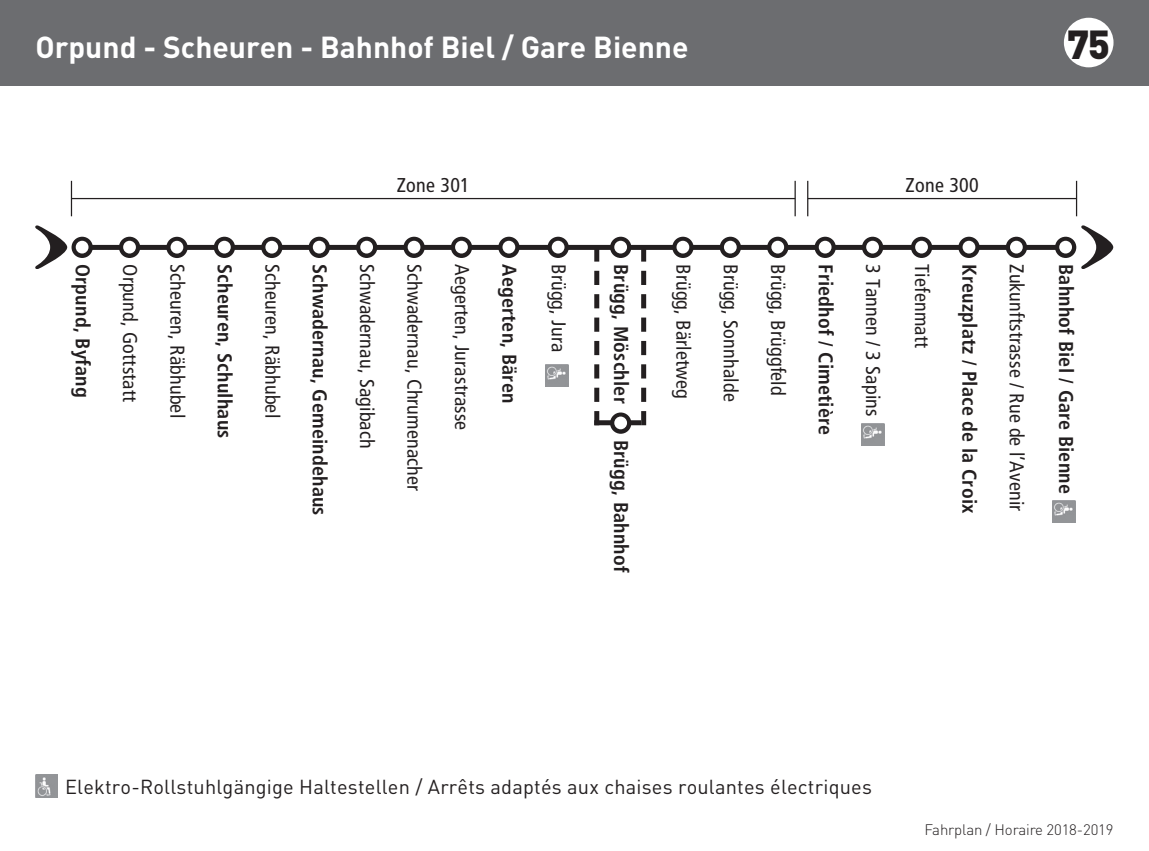
<style>
.page{position:relative;width:1149px;height:851px;background:#fff}
.page>*{position:absolute;margin:0;border:0;box-sizing:border-box;transform-origin:0 0}
.t1{font:900 40px "DIN";color:#231f20}
.t2{font:700 30px "DIN";color:#fff}
.t3{font:condensed 20px "Frutiger";letter-spacing:.01em;color:#231f20}
.t4{font:700 condensed 20px "Frutiger";letter-spacing:.01em;color:#231f20}
.t5{font:20px "DIN";letter-spacing:.01em;color:#231f20}
.t6{font:300 15px "DIN";letter-spacing:-.01em;color:#231f20}
</style>
<div class="page">
<div style="left:0;top:0;width:1148px;height:85px;background:#6c6d70"></div>
<div style="left:82px;top:245px;width:983px;height:5px;background:#231f20"></div>
<svg style="left:1081px;top:225px;width:31px;height:44px"></svg>
<svg style="left:35px;top:225px;width:32px;height:44px"></svg>
<div style="left:119px;top:237px;width:21px;height:21px;background:#231f20;border-radius:50%"></div>
<div style="left:123px;top:241px;width:13px;height:12px;background:#fff;border-radius:50%"></div>
<svg style="left:166px;top:237px;width:21px;height:21px"></svg>
<div style="left:170px;top:241px;width:13px;height:12px;background:#fff;border-radius:50%"></div>
<svg style="left:71px;top:237px;width:22px;height:21px"></svg>
<div style="left:76px;top:241px;width:12px;height:12px;background:#fff;border-radius:50%"></div>
<svg style="left:214px;top:237px;width:21px;height:21px"></svg>
<div style="left:218px;top:241px;width:13px;height:12px;background:#fff;border-radius:50%"></div>
<svg style="left:261px;top:237px;width:21px;height:21px"></svg>
<div style="left:265px;top:241px;width:13px;height:12px;background:#fff;border-radius:50%"></div>
<svg style="left:308px;top:237px;width:22px;height:21px"></svg>
<div style="left:313px;top:241px;width:12px;height:12px;background:#fff;border-radius:50%"></div>
<svg style="left:356px;top:237px;width:21px;height:21px"></svg>
<div style="left:360px;top:241px;width:13px;height:12px;background:#fff;border-radius:50%"></div>
<svg style="left:403px;top:237px;width:21px;height:21px"></svg>
<div style="left:407px;top:241px;width:13px;height:12px;background:#fff;border-radius:50%"></div>
<svg style="left:451px;top:237px;width:21px;height:21px"></svg>
<div style="left:455px;top:241px;width:12px;height:12px;background:#fff;border-radius:50%"></div>
<svg style="left:498px;top:237px;width:21px;height:21px"></svg>
<div style="left:502px;top:241px;width:13px;height:12px;background:#fff;border-radius:50%"></div>
<svg style="left:672px;top:237px;width:21px;height:21px"></svg>
<div style="left:676px;top:241px;width:13px;height:12px;background:#fff;border-radius:50%"></div>
<svg style="left:719px;top:237px;width:21px;height:21px"></svg>
<div style="left:723px;top:241px;width:13px;height:12px;background:#fff;border-radius:50%"></div>
<svg style="left:767px;top:237px;width:21px;height:21px"></svg>
<div style="left:771px;top:241px;width:12px;height:12px;background:#fff;border-radius:50%"></div>
<svg style="left:814px;top:237px;width:21px;height:21px"></svg>
<div style="left:818px;top:241px;width:13px;height:12px;background:#fff;border-radius:50%"></div>
<svg style="left:910px;top:237px;width:21px;height:21px"></svg>
<div style="left:914px;top:241px;width:13px;height:12px;background:#fff;border-radius:50%"></div>
<svg style="left:958px;top:237px;width:21px;height:21px"></svg>
<div style="left:962px;top:241px;width:13px;height:12px;background:#fff;border-radius:50%"></div>
<svg style="left:1005px;top:237px;width:21px;height:21px"></svg>
<div style="left:1009px;top:241px;width:13px;height:12px;background:#fff;border-radius:50%"></div>
<hr style="left:806px;top:181px;width:2px;height:35px;background:#231f20">
<hr style="left:1075px;top:181px;width:1px;height:35px;background:#231f20">
<hr style="left:807px;top:198px;width:269px;height:1px;background:#231f20">
<hr style="left:794px;top:181px;width:1px;height:35px;background:#231f20">
<hr style="left:71px;top:181px;width:1px;height:35px;background:#231f20">
<hr style="left:71px;top:198px;width:724px;height:1px;background:#231f20">
<div style="left:1063px;top:18px;width:50px;height:49px;background:#fff;border-radius:50%"></div>
<svg style="left:1054px;top:237px;width:21px;height:21px"></svg>
<div style="left:1058px;top:241px;width:13px;height:12px;background:#fff;border-radius:50%"></div>
<img style="left:1052px;top:500px;width:23px;height:22px">
<svg style="left:861px;top:237px;width:22px;height:21px"></svg>
<div style="left:865px;top:241px;width:13px;height:12px;background:#fff;border-radius:50%"></div>
<img style="left:861px;top:423px;width:23px;height:23px">
<svg style="left:547px;top:237px;width:21px;height:21px"></svg>
<div style="left:551px;top:241px;width:13px;height:12px;background:#fff;border-radius:50%"></div>
<img style="left:545px;top:364px;width:23px;height:23px">
<img style="left:35px;top:774px;width:23px;height:23px">
<div style="left:610px;top:237px;width:21px;height:21px;background:#231f20;border-radius:50%"></div>
<div style="left:614px;top:241px;width:13px;height:12px;background:#fff;border-radius:50%"></div>
<div style="left:610px;top:412px;width:21px;height:21px;background:#231f20;border-radius:50%"></div>
<div style="left:614px;top:416px;width:13px;height:13px;background:#fff;border-radius:50%"></div>
<svg style="left:594px;top:247px;width:52px;height:178px"></svg>
<h2 class="t2" style="left:35px;top:28px;width:654px">Orpund - Scheuren - Bahnhof Biel / Gare Bienne</h2>
<p class="t3" style="left:396px;top:174px;width:75px">Zone 301</p>
<p class="t3" style="left:905px;top:174px;width:75px">Zone 300</p>
<h1 class="t1" style="left:1066px;top:18px;width:44px">75</h1>
<p class="t4" style="left:94px;top:264px;width:135px;rotate:90deg">Orpund, Byfang</p>
<p class="t3" style="left:142px;top:264px;width:139px;rotate:90deg">Orpund, Gottstatt</p>
<p class="t3" style="left:189px;top:264px;width:155px;rotate:90deg">Scheuren, Räbhubel</p>
<p class="t4" style="left:237px;top:264px;width:176px;rotate:90deg">Scheuren, Schulhaus</p>
<p class="t3" style="left:284px;top:264px;width:155px;rotate:90deg">Scheuren, Räbhubel</p>
<p class="t4" style="left:331px;top:264px;width:253px;rotate:90deg">Schwadernau, Gemeindehaus</p>
<p class="t3" style="left:378px;top:264px;width:186px;rotate:90deg">Schwadernau, Sagibach</p>
<p class="t3" style="left:426px;top:264px;width:229px;rotate:90deg">Schwadernau, Chrumenacher</p>
<p class="t3" style="left:473px;top:264px;width:168px;rotate:90deg">Aegerten, Jurastrasse</p>
<p class="t4" style="left:521px;top:264px;width:141px;rotate:90deg">Aegerten, Bären</p>
<p class="t3" style="left:695px;top:264px;width:136px;rotate:90deg">Brügg, Bärletweg</p>
<p class="t3" style="left:742px;top:264px;width:139px;rotate:90deg">Brügg, Sonnhalde</p>
<p class="t3" style="left:789px;top:264px;width:133px;rotate:90deg">Brügg, Brüggfeld</p>
<p class="t4" style="left:837px;top:264px;width:172px;rotate:90deg">Friedhof / Cimetière</p>
<p class="t3" style="left:933px;top:264px;width:85px;rotate:90deg">Tiefenmatt</p>
<p class="t4" style="left:981px;top:264px;width:250px;rotate:90deg">Kreuzplatz / Place de la Croix</p>
<p class="t3" style="left:1028px;top:264px;width:248px;rotate:90deg">Zukunftstrasse / Rue de l’Avenir</p>
<p class="t3" style="left:570px;top:264px;width:89px;rotate:90deg">Brügg, Jura</p>
<p class="t3" style="left:884px;top:264px;width:154px;rotate:90deg">3 Tannen / 3 Sapins</p>
<p class="t4" style="left:1077px;top:264px;width:231px;rotate:90deg">Bahnhof Biel / Gare Bienne</p>
<p class="t4" style="left:633px;top:264px;width:141px;rotate:90deg">Brügg, Möschler</p>
<p class="t4" style="left:633px;top:440px;width:134px;rotate:90deg">Brügg, Bahnhof</p>
<p class="t5" style="left:65px;top:774px;width:808px">Elektro-Rollstuhlgängige Haltestellen / Arrêts adaptés aux chaises roulantes électriques</p>
<p class="t6" style="left:924px;top:819px;width:190px">Fahrplan / Horaire 2018-2019</p>
</div>
